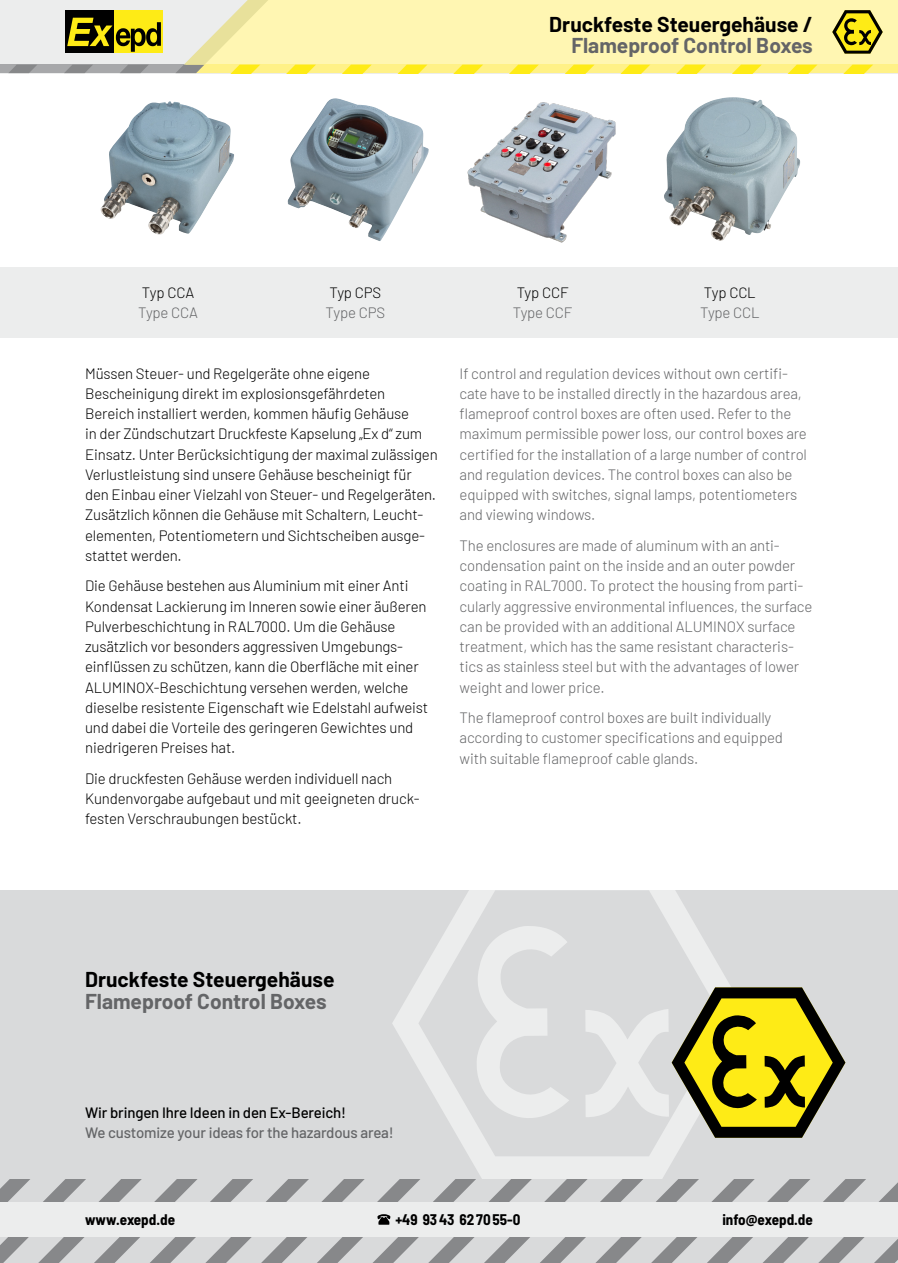
<style>
.page{position:relative;width:898px;height:1263px;background:#fff}
.page>*{position:absolute;margin:0;border:0;box-sizing:border-box;transform-origin:0 0}
.t1{font:700 21px "Barlow";color:#000}
.t2{font:700 21px "Barlow";color:#646567}
.t3{font:300 15px/20.2px "Barlow";letter-spacing:-.01em;color:#000}
.t4{font:300 15px/20.2px "Barlow";letter-spacing:-.01em;color:#646567}
.t5{font:700 semi-condensed 15px "Barlow";color:#000}
.t6{font:500 15px "Barlow";letter-spacing:-.01em;color:#646567}
.t7{font:500 15px "Barlow";letter-spacing:-.01em;color:#000}
</style>
<div class="page">
<div style="left:0;top:890px;width:897px;height:288px;background:#d9dadb"></div>
<svg style="left:392px;top:890px;width:303px;height:288px"></svg>
<svg style="left:475px;top:925px;width:370px;height:213px"></svg>
<div style="left:0;top:0;width:897px;height:73px;background:#eceded"></div>
<div style="left:0;top:65px;width:193px;height:8px;background:#a7a8aa"></div>
<svg style="left:9px;top:65px;width:28px;height:8px"></svg>
<svg style="left:64px;top:0;width:833px;height:73px;background:#eee69d"></svg>
<svg style="left:0;top:1178px;width:897px;height:85px;background:#cecfd0"></svg>
<div style="left:0;top:267px;width:897px;height:71px;background:#eceded"></div>
<img style="left:467px;top:102px;width:149px;height:141px">
<img style="left:664px;top:98px;width:132px;height:143px">
<img style="left:287px;top:98px;width:141px;height:143px">
<img style="left:100px;top:102px;width:134px;height:133px">
<h1 class="t1" style="left:549px;top:8px;width:265px">Druckfeste Steuergehäuse /</h1>
<h1 class="t2" style="left:571px;top:30px;width:243px">Flameproof Control Boxes</h1>
<p class="t3" style="left:142px;top:281px;width:54px">Typ CCA</p>
<p class="t4" style="left:138px;top:301px;width:61px">Type CCA</p>
<p class="t3" style="left:329px;top:281px;width:53px">Typ CPS</p>
<p class="t4" style="left:325px;top:301px;width:61px">Type CPS</p>
<p class="t3" style="left:516px;top:281px;width:53px">Typ CCF</p>
<p class="t4" style="left:512px;top:301px;width:61px">Type CCF</p>
<p class="t3" style="left:703px;top:281px;width:53px">Typ CCL</p>
<p class="t4" style="left:699px;top:301px;width:61px">Type CCL</p>
<p class="t3" style="left:85px;top:362px;width:354px">Müssen Steuer- und Regelgeräte ohne eigene Bescheinigung direkt im explosionsgefährdeten Bereich installiert werden, kommen häufig Gehäuse<br>in der Zündschutzart Druckfeste Kapselung „Ex d“ zum Einsatz. Unter Berücksichtigung der maximal zulässigen Verlustleistung sind unsere Gehäuse bescheinigt für den Einbau einer Vielzahl von Steuer- und Regelgeräten.<br>Zusätzlich können die Gehäuse mit Schaltern, Leucht&shy;elementen, Potentiometern und Sichtscheiben ausge&shy;stattet werden.</p>
<p class="t3" style="left:85px;top:575px;width:344px">Die Gehäuse bestehen aus Aluminium mit einer Anti Kondensat Lackierung im Inneren sowie einer äußeren Pulverbeschichtung in RAL7000. Um die Gehäuse zusätzlich vor besonders aggressiven Umgebungs&shy;einflüssen zu schützen, kann die Oberfläche mit einer ALUMINOX-Beschichtung versehen werden, welche dieselbe resistente Eigenschaft wie Edelstahl aufweist und dabei die Vorteile des geringeren Gewichtes und niedrigeren Preises hat.</p>
<p class="t3" style="left:85px;top:767px;width:336px">Die druckfesten Gehäuse werden individuell nach<br>Kundenvorgabe aufgebaut und mit geeigneten druck&shy;festen Verschraubungen bestückt.</p>
<p class="t4" style="left:459px;top:362px;width:349px">If control and regulation devices without own certifi&shy;cate have to be installed directly in the hazardous area, flameproof control boxes are often used. Refer to the maximum permissible power loss, our control boxes are certified for the installation of a large number of control and regulation devices. The control boxes can also be equipped with switches, signal lamps, potentiometers and viewing windows.</p>
<p class="t4" style="left:459px;top:534px;width:354px">The enclosures are made of aluminum with an anti&shy;condensation paint on the inside and an outer powder coating in RAL7000. To protect the housing from parti&shy;cularly aggressive environmental influences, the surface can be provided with an additional ALUMINOX surface treatment, which has the same resistant characteris&shy;tics as stainless steel but with the advantages of lower weight and lower price.</p>
<p class="t4" style="left:459px;top:706px;width:325px">The flameproof control boxes are built individually according to customer specifications and equipped with suitable flameproof cable glands.</p>
<h1 class="t1" style="left:85px;top:964px;width:251px">Druckfeste Steuergehäuse</h1>
<h1 class="t2" style="left:85px;top:986px;width:243px">Flameproof Control Boxes</h1>
<p class="t7" style="left:85px;top:1101px;width:262px">Wir bringen Ihre Ideen in den Ex-Bereich!</p>
<p class="t6" style="left:85px;top:1122px;width:310px">We customize your ideas for the hazardous area!</p>
<p class="t5" style="left:85px;top:1208px;width:91px">www.exepd.de</p>
<p class="t5" style="left:395px;top:1208px;width:127px">+49 9343 62 7055-0</p>
<p class="t5" style="left:722px;top:1208px;width:92px">info@exepd.de</p>
</div>
